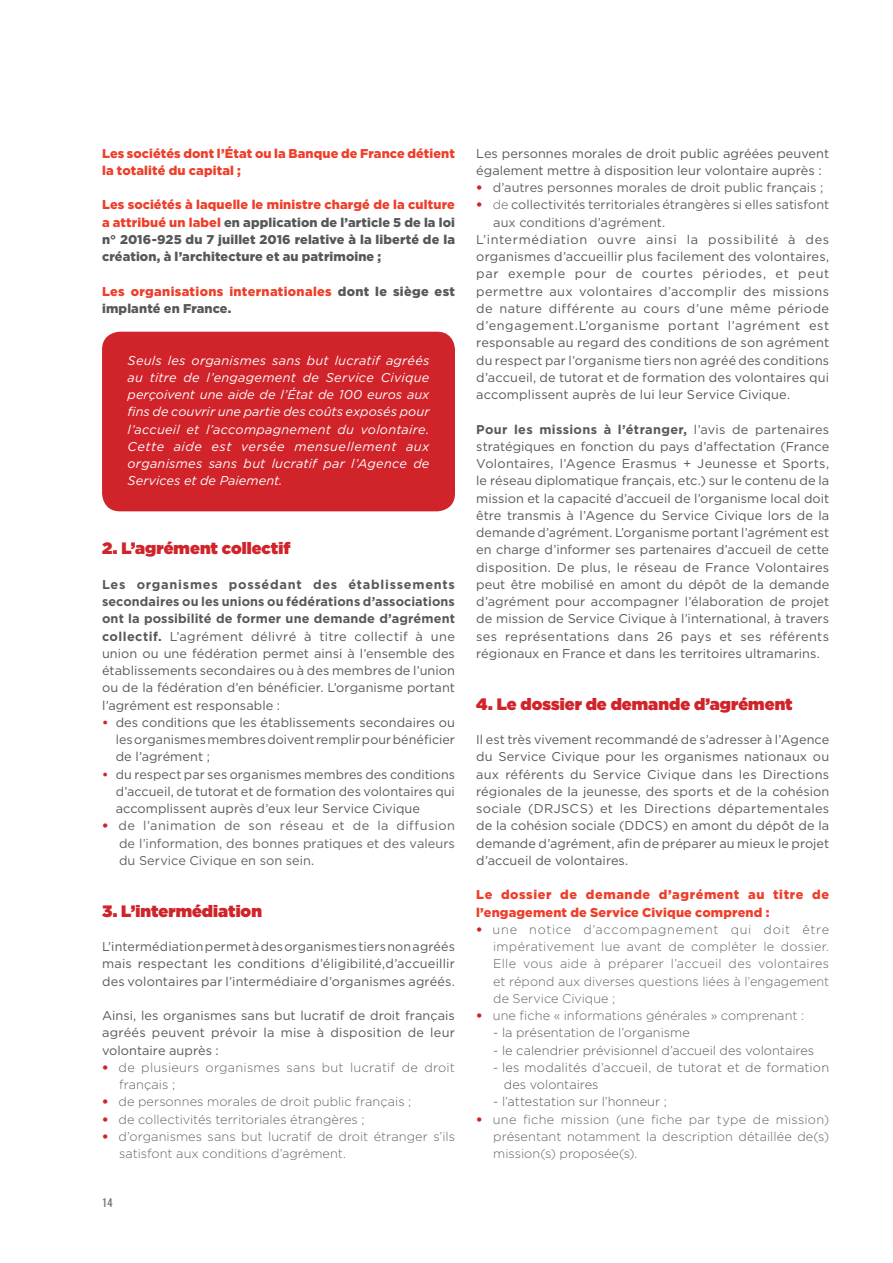
<style>
.page{position:relative;width:893px;height:1263px;background:#fff}
.page>*{position:absolute;margin:0;border:0;box-sizing:border-box;transform-origin:0 0}
.Txt_-_Titre{font:900 16.5px "Gotham HTF";letter-spacing:.005em;color:#d1232a}
.Txt_-_Courant_Black{font:900 16.5px "Gotham HTF";letter-spacing:.005em;color:#d1232a}
.Txt_-_Courant{font:12.75px/17.2px "Gotham HTF";letter-spacing:.005em;color:#57585a;text-align:justify}
.t1{font:300 12.75px/17.2px "Gotham HTF";letter-spacing:.005em;color:#636366}
.Txt_-_Courant_Black-2{font:12.75px/17.2px "Gotham HTF";letter-spacing:.005em;color:#57585a;text-align:justify}
.Txt_-_Courant_Black-3{font:italic 12.75px/17.2px "Gotham HTF";letter-spacing:.015em;color:#fff;text-align:justify}
.t2{font:12.75px/17.2px "Gotham HTF";letter-spacing:.005em;color:#636366;text-align:justify}
.Txt_-_Courant_Black-4{font:900 12.75px/17.2px "Gotham HTF";letter-spacing:.015em;color:#ef3e29}
.Txt_-_Courant_Black-5{font:900 12.75px/17.2px "Gotham HTF";letter-spacing:.01em;color:#57585a;text-align:justify}
.Txt_-_Courant_Puce_N{font:300 12.75px/17.2px "Gotham HTF";letter-spacing:.005em;color:#57585a}
.t3{font:12px "Trade Gothic Bold Cond Twenty";color:#787a7d}
.s1{color:#ef3e29}
.s2{color:#57585a}
.s3{font-weight:700}
.s4{font-weight:700;color:#d1232a}
.s5{font-weight:900;color:#d1232a}
.s6{font-weight:300}
</style>
<div class="page">
<div style="left:102px;top:332px;width:353px;height:179px;background:#d1232a;border-radius:18px"></div>
<p class="Txt_-_Courant_Black-4" style="left:102px;top:144px;width:354px">Les sociétés dont l’État ou la Banque de France détient la totalité du capital ;</p>
<p class="Txt_-_Courant_Black-5" style="left:102px;top:196px;width:354px"><span class="s1">Les sociétés à laquelle le ministre chargé de la culture a attribué un label</span> en application de l’article 5 de la loi n° 2016-925 du 7 juillet 2016 relative à la liberté de la création, à l’architecture et au patrimoine ;</p>
<p class="Txt_-_Courant_Black-4" style="left:102px;top:282px;width:354px">Les organisations internationales <span class="s2">dont le siège est implanté en France.</span></p>
<p class="Txt_-_Courant_Black-3" style="left:128px;top:351px;width:303px">Seuls les organismes sans but lucratif agréés au titre de l’engagement de Service Civique perçoivent une aide de l’État de 100 euros aux fins de couvrir une partie des coûts exposés pour l’accueil et l’accompagnement du volontaire.<br>Cette aide est versée mensuellement aux organismes sans but lucratif par l’Agence de Services et de Paiement.</p>
<p class="Txt_-_Courant_Black" style="left:102px;top:539px;width:190px">2. L’agrément collectif</p>
<p class="Txt_-_Courant_Black-2" style="left:102px;top:575px;width:354px"><span class="s3">Les organismes possédant des établissements secondaires ou les unions ou fédérations d’associations ont la possibilité de former une demande d’agrément collectif.</span> L’agrément délivré à titre collectif à une union ou une fédération permet ainsi à l’ensemble des établissements secondaires ou à des membres de l’union ou de la fédération d’en bénéficier. L’organisme portant l’agrément est responsable :</p>
<p class="Txt_-_Courant" style="left:116px;top:713px;width:341px;text-indent:-14px"><span class="s4">•</span> des conditions que les établissements secondaires ou les organismes membres doivent remplir pour bénéficier de l’agrément ;</p>
<p class="Txt_-_Courant" style="left:116px;top:765px;width:341px;text-indent:-14px"><span class="s4">•</span> du respect par ses organismes membres des conditions d’accueil, de tutorat et de formation des volontaires qui accomplissent auprès d’eux leur Service Civique</p>
<p class="t2" style="left:119px;top:817px;width:337px;text-indent:-17px"><span class="s5">•</span> de l’animation de son réseau et de la diffusion de l’information, des bonnes pratiques et des valeurs du Service Civique en son sein.</p>
<p class="Txt_-_Titre" style="left:102px;top:901px;width:161px">3. L’intermédiation</p>
<p class="Txt_-_Courant" style="left:102px;top:938px;width:354px">L’intermédiation permet à des organismes tiers non agréés mais respectant les conditions d’éligibilité,d’accueillir des volontaires par l’intermédiaire d’organismes agréés.</p>
<p class="Txt_-_Courant" style="left:102px;top:1007px;width:354px">Ainsi, les organismes sans but lucratif de droit français agréés peuvent prévoir la mise à disposition de leur volontaire auprès :</p>
<p class="t1" style="left:119px;top:1058px;width:337px;text-indent:-17px"><span class="s5">•</span> de plusieurs organismes sans but lucratif de droit français ;</p>
<p class="t1" style="left:102px;top:1093px;width:311px"><span class="s5">•</span> de personnes morales de droit public français ;</p>
<p class="t1" style="left:102px;top:1110px;width:264px"><span class="s5">•</span> de collectivités territoriales étrangères ;</p>
<p class="t1" style="left:119px;top:1127px;width:337px;text-indent:-17px"><span class="s5">•</span> d’organismes sans but lucratif de droit étranger s’ils satisfont aux conditions d’agrément.</p>
<p class="t3" style="left:102px;top:1195px;width:12px">14</p>
<p class="Txt_-_Courant" style="left:476px;top:144px;width:354px">Les personnes morales de droit public agréées peuvent également mettre à disposition leur volontaire auprès :</p>
<p class="t2" style="left:476px;top:179px;width:349px"><span class="s5">•</span> d’autres personnes morales de droit public français ;</p>
<p class="t2" style="left:493px;top:196px;width:337px;text-indent:-17px"><span class="s5">•</span> <span class="s6">de</span> collectivités territoriales étrangères si elles satisfont aux conditions d’agrément.</p>
<p class="Txt_-_Courant" style="left:476px;top:230px;width:354px">L’intermédiation ouvre ainsi la possibilité à des organismes d’accueillir plus facilement des volontaires, par exemple pour de courtes périodes, et peut permettre aux volontaires d’accomplir des missions de nature différente au cours d’une même période d’engagement.L’organisme portant l’agrément est responsable au regard des conditions de son agrément du respect par l’organisme tiers non agréé des conditions d’accueil, de tutorat et de formation des volontaires qui accomplissent auprès de lui leur Service Civique.</p>
<p class="Txt_-_Courant" style="left:476px;top:420px;width:354px"><span class="s3">Pour les missions à l’étranger,</span> l’avis de partenaires stratégiques en fonction du pays d’affectation (France Volontaires, l’Agence Erasmus + Jeunesse et Sports, le réseau diplomatique français, etc.) sur le contenu de la mission et la capacité d’accueil de l’organisme local doit être transmis à l’Agence du Service Civique lors de la demande d’agrément. L’organisme portant l’agrément est en charge d’informer ses partenaires d’accueil de cette disposition. De plus, le réseau de France Volontaires peut être mobilisé en amont du dépôt de la demande d’agrément pour accompagner l’élaboration de projet de mission de Service Civique à l’international, à travers ses représentations dans 26 pays et ses référents régionaux en France et dans les territoires ultramarins.</p>
<p class="Txt_-_Titre" style="left:476px;top:694px;width:318px">4. Le dossier de demande d’agrément</p>
<p class="Txt_-_Courant" style="left:476px;top:731px;width:354px">Il est très vivement recommandé de s’adresser à l’Agence du Service Civique pour les organismes nationaux ou aux référents du Service Civique dans les Directions régionales de la jeunesse, des sports et de la cohésion sociale (DRJSCS) et les Directions départementales de la cohésion sociale (DDCS) en amont du dépôt de la demande d’agrément, afin de préparer au mieux le projet d’accueil de volontaires.</p>
<p class="Txt_-_Courant_Black-4" style="left:476px;top:886px;width:354px">Le dossier de demande d’agrément au titre de l’engagement de Service Civique comprend :</p>
<p class="t1" style="left:493px;top:920px;width:337px;text-align:justify;text-indent:-17px"><span class="s5">•</span> une notice d’accompagnement qui doit être impérativement lue avant de compléter le dossier.<br>Elle vous aide à préparer l’accueil des volontaires et répond aux diverses questions liées à l’engagement de Service Civique ;</p>
<p class="t1" style="left:476px;top:1007px;width:329px"><span class="s5">•</span> une fiche « informations générales » comprenant :</p>
<p class="Txt_-_Courant_Puce_N" style="left:493px;top:1024px;width:198px">- la présentation de l’organisme</p>
<p class="Txt_-_Courant_Puce_N" style="left:493px;top:1041px;width:322px">- le calendrier prévisionnel d’accueil des volontaires</p>
<p class="Txt_-_Courant_Puce_N" style="left:504px;top:1058px;width:327px;text-indent:-11px">- les modalités d’accueil, de tutorat et de formation des volontaires</p>
<p class="Txt_-_Courant_Puce_N" style="left:493px;top:1093px;width:175px">- l’attestation sur l’honneur ;</p>
<p class="t1" style="left:493px;top:1110px;width:337px;text-align:justify;text-indent:-17px"><span class="s5">•</span> une fiche mission (une fiche par type de mission) présentant notamment la description détaillée de(s) mission(s) proposée(s).</p>
</div>
